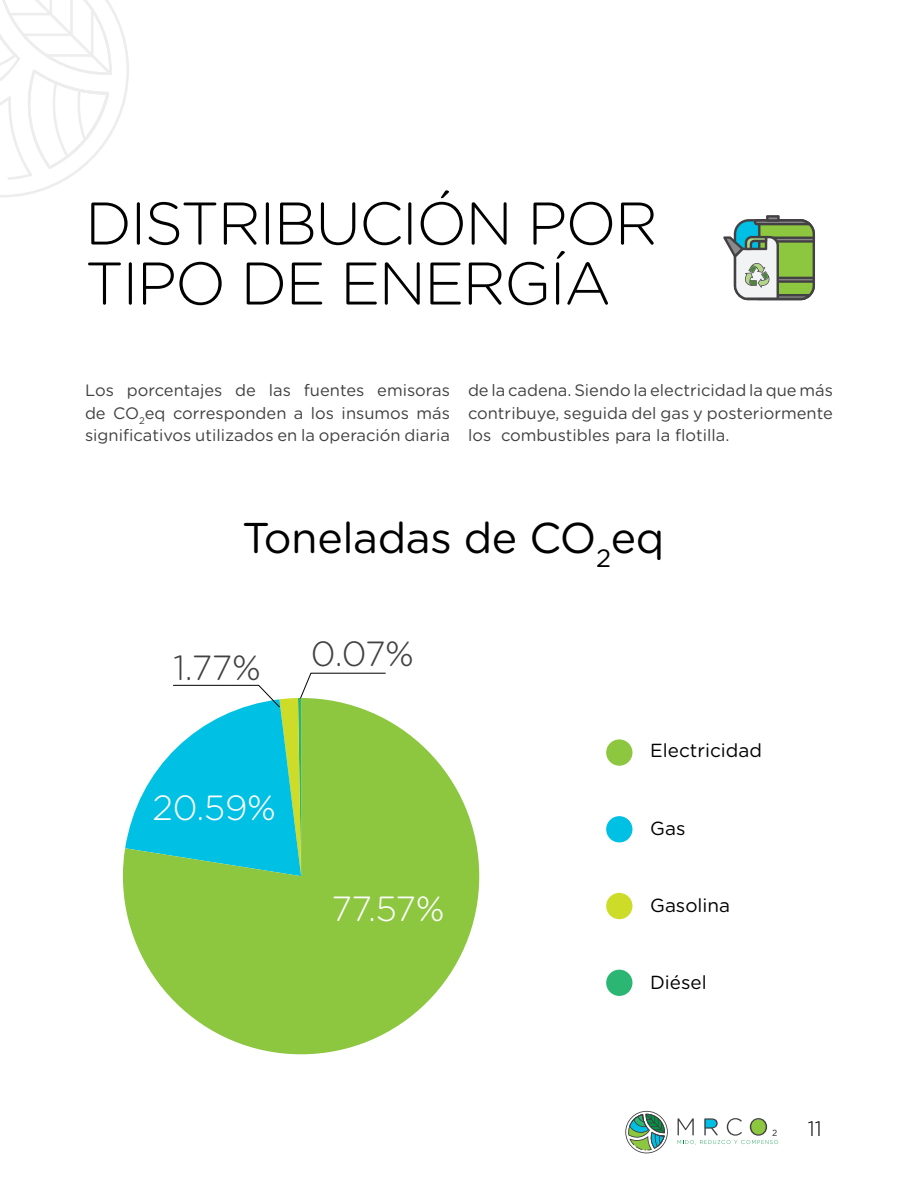
<style>
.page{position:relative;width:918px;height:1188px;background:#fff}
.page>*{position:absolute;margin:0;border:0;box-sizing:border-box;transform-origin:0 0}
.t1{font:300 60px/60px "Gotham Rounded";letter-spacing:-.03em;color:#000}
.t2{font:43.05px "Gotham Rounded";letter-spacing:-.01em;color:#000}
.t3{font:300 34.95px "Gotham Rounded";letter-spacing:-.01em;color:#fff}
.t4{font:300 34.95px "Gotham Rounded";color:#414042}
.t5{font:300 21px "Gotham";color:#000}
.t6{font:18.9px "Gotham Rounded";color:#000}
.t7{font:16.5px/22.5px "Gotham Rounded";color:#414042;text-align:justify}
</style>
<div class="page">
<svg style="left:0;top:0;width:129px;height:197px"></svg>
<svg style="left:678px;top:1118px;width:100px;height:27px"></svg>
<svg style="left:625px;top:1111px;width:43px;height:42px"></svg>
<svg style="left:723px;top:215px;width:92px;height:85px"></svg>
<svg style="left:123px;top:719px;width:356px;height:335px;fill:#8dc63f"></svg>
<div style="left:606px;top:739px;width:26px;height:27px;background:#8dc63f;border-radius:50%"></div>
<div style="left:606px;top:970px;width:26px;height:26px;background:#2bb673;border-radius:50%"></div>
<div style="left:606px;top:816px;width:26px;height:26px;background:#00c0e4;border-radius:50%"></div>
<div style="left:606px;top:893px;width:26px;height:26px;background:#cddc29;border-radius:50%"></div>
<svg style="left:125px;top:672px;width:261px;height:204px"></svg>
<h1 class="t1" style="left:85px;top:191px;width:575px">DISTRIBUCIÓN POR<br>TIPO DE ENERGÍA</h1>
<p class="t7" style="left:85px;top:378px;width:366px">Los porcentajes de las fuentes emisoras de CO<sub>2</sub>eq corresponden a los insumos más significativos utilizados en la operación diaria</p>
<p class="t7" style="left:468px;top:378px;width:366px">de la cadena. Siendo la electricidad la que más contribuye, seguida del gas y posteriormente los combustibles para la flotilla.</p>
<h2 class="t2" style="left:242px;top:508px;width:424px">Toneladas de CO<sub>2</sub>eq</h2>
<h3 class="t4" style="left:173px;top:644px;width:89px">1.77%</h3>
<h3 class="t4" style="left:311px;top:630px;width:105px">0.07%</h3>
<h3 class="t3" style="left:153px;top:785px;width:125px">20.59%</h3>
<h3 class="t3" style="left:331px;top:886px;width:115px">77.57%</h3>
<p class="t6" style="left:650px;top:738px;width:113px">Electricidad</p>
<p class="t6" style="left:650px;top:815px;width:37px">Gas</p>
<p class="t6" style="left:650px;top:892px;width:82px">Gasolina</p>
<p class="t6" style="left:650px;top:970px;width:58px">Diésel</p>
<p class="t5" style="left:808px;top:1115px;width:16px">11</p>
</div>
